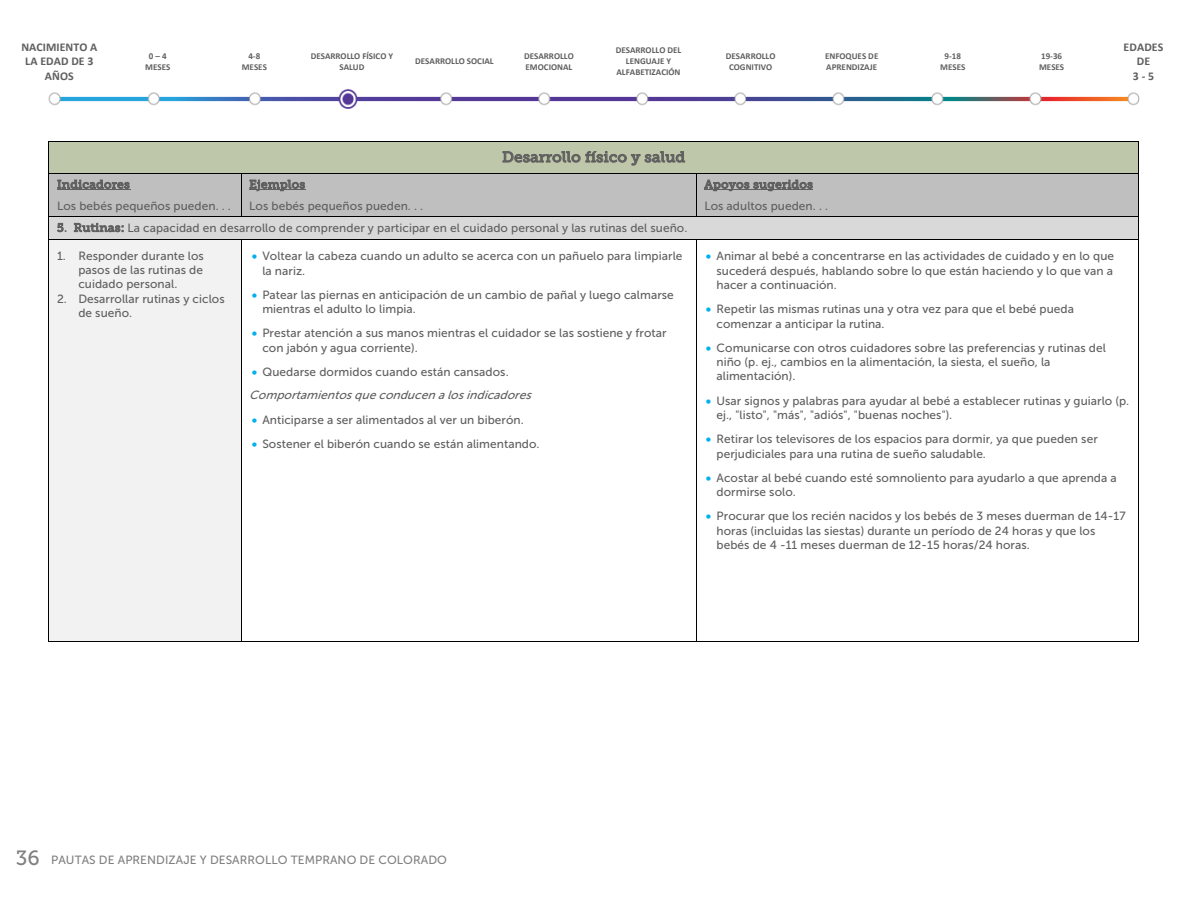
<style>
.page{position:relative;width:1188px;height:918px;background:#fff}
.page>*{position:absolute;margin:0;border:0;box-sizing:border-box;transform-origin:0 0}
.t1{font:20.55px "Museo Slab 500";color:#808080}
.t2{font:14.85px "Museo Slab 500";letter-spacing:.015em;color:#5f5f5f}
.t3{font:11.85px/14.4px "Museo Sans 500";letter-spacing:.005em;color:#5f5f5f}
.t4{font:italic 11.85px/23.1px "Museo Sans 500";color:#5f5f5f}
.t5{font:11.85px "Museo Sans 500";letter-spacing:.005em;color:#808080}
.t6{font:700 11.85px/14.7px "Calibri";letter-spacing:.005em;color:#5f5f5f;text-align:center}
.t7{font:11.7px "Museo Slab 500";letter-spacing:.025em;color:#5f5f5f}
.t8{font:700 9px/10.8px "Calibri";color:#5f5f5f;text-align:center}
.s1{font-family:"Museo Slab 500";font-size:11.7px}
.s2{font-family:"Calibri";font-weight:700}
.s3{color:#00b0f0}
.s4{font-style:normal}
</style>
<div class="page">
<img style="left:48px;top:89px;width:1092px;height:20px">
<div style="left:49px;top:142px;width:1089px;height:31px;background:#bec7a9"></div>
<hr style="left:49px;top:141px;width:1089px;height:1px;background:#000">
<hr style="left:48px;top:142px;width:1px;height:31px;background:#000">
<hr style="left:1138px;top:142px;width:1px;height:31px;background:#000">
<div style="left:49px;top:174px;width:192px;height:21px;background:#bfbfbf"></div>
<hr style="left:57px;top:189px;width:73px;height:1px;background:#5f5f5f">
<div style="left:241px;top:174px;width:455px;height:21px;background:#bfbfbf"></div>
<hr style="left:249px;top:189px;width:56px;height:1px;background:#5f5f5f">
<div style="left:696px;top:174px;width:442px;height:21px;background:#bfbfbf"></div>
<hr style="left:704px;top:189px;width:109px;height:1px;background:#5f5f5f">
<hr style="left:49px;top:173px;width:192px;height:1px;background:#000">
<hr style="left:241px;top:173px;width:455px;height:1px;background:#000">
<hr style="left:696px;top:173px;width:442px;height:1px;background:#000">
<div style="left:49px;top:195px;width:192px;height:21px;background:#bfbfbf"></div>
<div style="left:241px;top:195px;width:455px;height:21px;background:#bfbfbf"></div>
<div style="left:696px;top:195px;width:442px;height:21px;background:#bfbfbf"></div>
<div style="left:49px;top:217px;width:1089px;height:22px;background:#d9d9d9"></div>
<hr style="left:49px;top:216px;width:192px;height:1px;background:#000">
<svg style="left:241px;top:174px;width:1px;height:42px"></svg>
<hr style="left:241px;top:216px;width:455px;height:1px;background:#000">
<svg style="left:696px;top:174px;width:1px;height:42px"></svg>
<hr style="left:696px;top:216px;width:442px;height:1px;background:#000">
<div style="left:49px;top:239px;width:192px;height:402px;background:#f2f2f2"></div>
<svg style="left:48px;top:173px;width:1px;height:66px"></svg>
<hr style="left:49px;top:239px;width:192px;height:1px;background:#000">
<hr style="left:241px;top:239px;width:455px;height:1px;background:#000">
<hr style="left:696px;top:239px;width:442px;height:1px;background:#000">
<svg style="left:1138px;top:173px;width:1px;height:66px"></svg>
<hr style="left:48px;top:239px;width:1px;height:402px;background:#000">
<hr style="left:49px;top:641px;width:192px;height:1px;background:#000">
<hr style="left:241px;top:239px;width:1px;height:402px;background:#000">
<hr style="left:241px;top:641px;width:455px;height:1px;background:#000">
<hr style="left:696px;top:239px;width:1px;height:402px;background:#000">
<hr style="left:696px;top:641px;width:442px;height:1px;background:#000">
<hr style="left:1138px;top:239px;width:1px;height:402px;background:#000">
<p class="t6" style="left:21px;top:39px;width:78px">NACIMIENTO A<br>LA EDAD DE 3<br>AÑOS</p>
<p class="t8" style="left:145px;top:51px;width:27px">0 –4<br>MESES</p>
<p class="t8" style="left:242px;top:51px;width:27px">4-8<br>MESES</p>
<p class="t8" style="left:311px;top:51px;width:84px">DESARROLLO FÍSICO Y<br>SALUD</p>
<p class="t8" style="left:415px;top:56px;width:80px">DESARROLLO SOCIAL</p>
<p class="t8" style="left:524px;top:51px;width:51px;text-align:left">DESARROLLO<br>EMOCIONAL</p>
<p class="t8" style="left:616px;top:45px;width:67px">DESARROLLO DEL<br>LENGUAJE Y<br>ALFABETIZACIÓN</p>
<p class="t8" style="left:726px;top:51px;width:51px">DESARROLLO<br>COGNITIVO</p>
<p class="t8" style="left:825px;top:51px;width:55px;text-align:left">ENFOQUES DE<br>APRENDIZAJE</p>
<p class="t8" style="left:940px;top:51px;width:27px">9-18<br>MESES</p>
<p class="t8" style="left:1039px;top:51px;width:27px;text-align:left">19-36<br>MESES</p>
<p class="t6" style="left:1124px;top:39px;width:41px">EDADES<br>DE<br>3 -5</p>
<p class="t2" style="left:502px;top:149px;width:184px">Desarrollo físico y salud</p>
<p class="t7" style="left:57px;top:178px;width:74px">Indicadores</p>
<p class="t7" style="left:249px;top:178px;width:57px">Ejemplos</p>
<p class="t7" style="left:704px;top:178px;width:110px">Apoyos sugeridos</p>
<p class="t3" style="left:57px;top:199px;width:175px">Los bebés pequeños pueden. . .</p>
<p class="t3" style="left:249px;top:199px;width:175px">Los bebés pequeños pueden. . .</p>
<p class="t3" style="left:704px;top:199px;width:125px">Los adultos pueden. . .</p>
<p class="t3" style="left:57px;top:221px;width:632px"><span class="s1">5</span><span class="s2">.</span> <span class="s1">Rutinas:</span> La capacidad en desarrollo de comprender y participar en el cuidado personal y las rutinas del sueño.</p>
<p class="t3" style="left:78px;top:248px;width:127px;text-align:justify;text-indent:-21px">1. Responder durante los pasos de las rutinas de cuidado personal.</p>
<p class="t3" style="left:78px;top:291px;width:148px;text-indent:-21px">2. Desarrollar rutinas y ciclos de sueño.</p>
<p class="t3" style="left:262px;top:249px;width:422px;text-indent:-11px"><span class="s3">•</span> Voltear la cabeza cuando un adulto se acerca con un pañuelo para limpiarle la nariz.</p>
<p class="t3" style="left:262px;top:288px;width:413px;text-indent:-11px"><span class="s3">•</span> Patear las piernas en anticipación de un cambio de pañal y luego calmarse mientras el adulto lo limpia.</p>
<p class="t3" style="left:262px;top:326px;width:406px;text-indent:-11px"><span class="s3">•</span> Prestar atención a sus manos mientras el cuidador se las sostiene y frotar con jabón y agua corriente).</p>
<p class="t4" style="left:249px;top:361px;width:287px"><span class="s3">•</span> <span class="s4">Quedarse dormidos cuando están cansados.<br></span>Comportamientosqueconducenalosindicadores</p>
<p class="t3" style="left:252px;top:412px;width:274px"><span class="s3">•</span> Anticiparse a ser alimentados al ver un biberón.</p>
<p class="t3" style="left:252px;top:437px;width:289px"><span class="s3">•</span> Sostener el biberón cuando se están alimentando.</p>
<p class="t3" style="left:716px;top:249px;width:399px;text-align:justify;text-indent:-11px"><span class="s3">•</span> Animar al bebé a concentrarse en las actividades de cuidado y en lo que sucederá después, hablando sobre lo que están haciendo y lo que van a hacer a continuación.</p>
<p class="t3" style="left:717px;top:302px;width:359px;text-indent:-11px"><span class="s3">•</span> Repetir las mismas rutinas una y otra vez para que el bebé pueda comenzar a anticipar la rutina.</p>
<p class="t3" style="left:717px;top:340px;width:391px;text-indent:-11px"><span class="s3">•</span> Comunicarse con otros cuidadores sobre las preferencias y rutinas del niño (p. ej., cambios en la alimentación, la siesta, el sueño, la alimentación).</p>
<p class="t3" style="left:717px;top:393px;width:414px;text-indent:-11px"><span class="s3">•</span> Usar signos y palabras para ayudar al bebé a establecer rutinas y guiarlo (p. ej., "listo", "más", "adiós", "buenas noches").</p>
<p class="t3" style="left:717px;top:432px;width:383px;text-indent:-11px"><span class="s3">•</span> Retirar los televisores de los espacios para dormir, ya que pueden ser perjudiciales para una rutina de sueño saludable.</p>
<p class="t3" style="left:717px;top:471px;width:402px;text-indent:-11px"><span class="s3">•</span> Acostar al bebé cuando esté somnoliento para ayudarlo a que aprenda a dormirse solo.</p>
<p class="t3" style="left:717px;top:509px;width:411px;text-indent:-11px"><span class="s3">•</span> Procurar que los recién nacidos y los bebés de 3 meses duerman de 14-17 horas (incluidas las siestas) durante un período de 24 horas y que los bebés de 4 -11 meses duerman de 12-15 horas/24 horas.</p>
<h1 class="t1" style="left:16px;top:846px;width:25px">36</h1>
<p class="t5" style="left:51px;top:853px;width:397px">PAUTAS DE APRENDIZAJE Y DESARROLLO TEMPRANO DE COLORADO</p>
</div>
